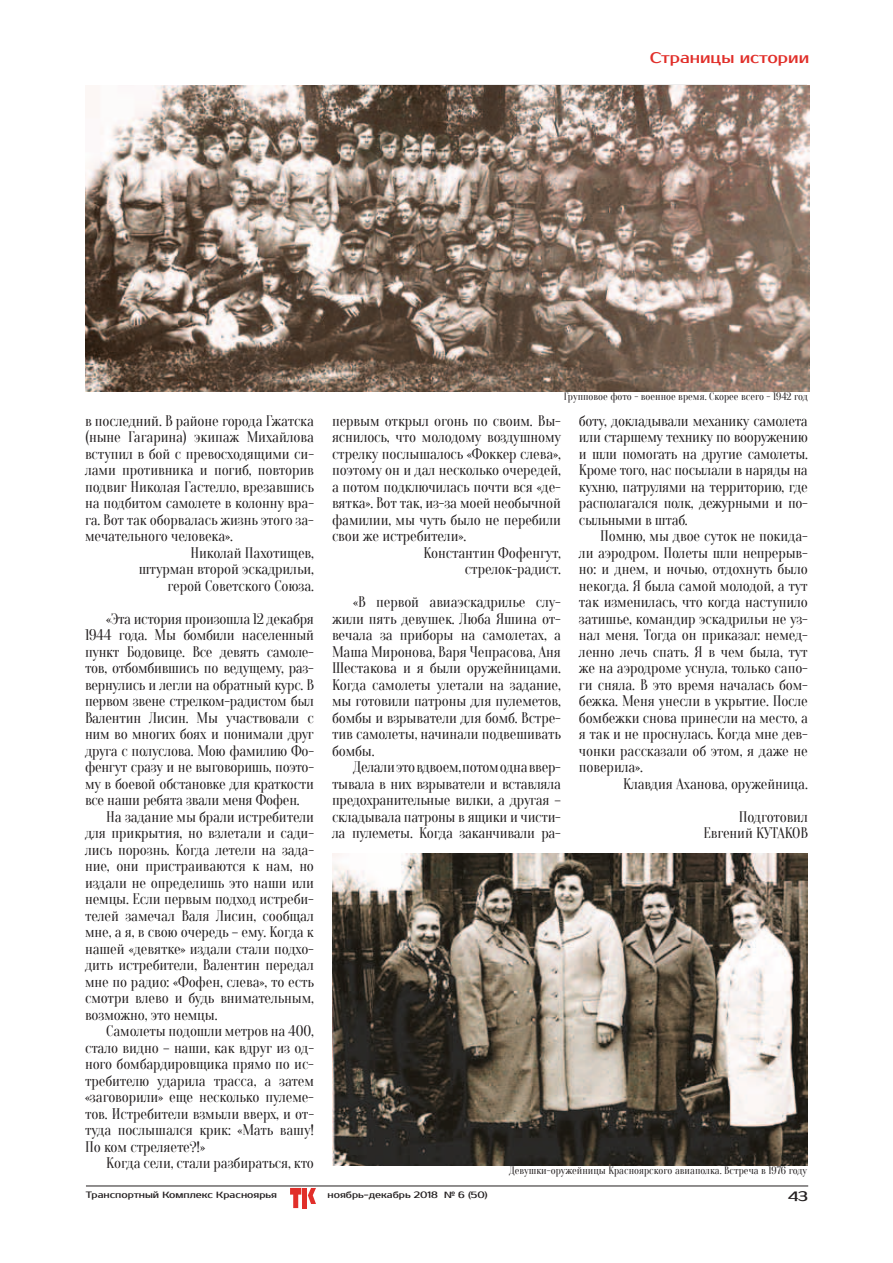
<style>
.page{position:relative;width:893px;height:1263px;background:#fff}
.page>*{position:absolute;margin:0;border:0;box-sizing:border-box;transform-origin:0 0}
.t1{font:15px/16.5px "Oranienbaum";letter-spacing:-.01em;color:#231f20;text-align:justify}
.t2{font:15px "Prosto";letter-spacing:-.025em;color:#e12f2a}
.t3{font:13.5px "Prosto";color:#231f20}
.t4{font:10.5px "Oranienbaum";color:#231f20}
.t5{font:9px "Prosto";color:#231f20}
</style>
<div class="page">
<hr style="left:86px;top:1185px;width:722px;height:1px;background:#231f20">
<svg style="left:290px;top:1188px;width:11px;height:20px"></svg>
<div style="left:302px;top:1188px;width:5px;height:20px;background:#e12f2a"></div>
<svg style="left:308px;top:1188px;width:8px;height:16px"></svg>
<img style="left:85px;top:85px;width:725px;height:306px">
<img style="left:332px;top:854px;width:475px;height:312px">
<p class="t2" style="left:650px;top:49px;width:161px">Страницы истории</p>
<p class="t1" style="left:85px;top:413px;width:230px">в последний. В районе города Гжатска</p>
<p class="t1" style="left:85px;top:429px;width:230px">(ныне Гагарина) экипаж Михайлова</p>
<p class="t1" style="left:85px;top:446px;width:230px">вступил в бой с превосходящими си-</p>
<p class="t1" style="left:85px;top:462px;width:230px">лами противника и погиб, повторив</p>
<p class="t1" style="left:85px;top:479px;width:230px">подвиг Николая Гастелло, врезавшись</p>
<p class="t1" style="left:85px;top:495px;width:230px">на подбитом самолете в колонну вра-</p>
<p class="t1" style="left:85px;top:512px;width:230px">га. Вот так оборвалась жизнь этого за-</p>
<p class="t1" style="left:85px;top:528px;width:149px">мечательного человека».</p>
<p class="t1" style="left:191px;top:545px;width:125px">Николай Пахотищев,</p>
<p class="t1" style="left:139px;top:561px;width:177px">штурман второй эскадрильи,</p>
<p class="t1" style="left:167px;top:578px;width:148px">герой Советского Союза.</p>
<p class="t1" style="left:106px;top:611px;width:209px">«Эта история произошла 12 декабря</p>
<p class="t1" style="left:85px;top:627px;width:230px">1944 года. Мы бомбили населенный</p>
<p class="t1" style="left:85px;top:644px;width:230px">пункт Бодовице. Все девять самоле-</p>
<p class="t1" style="left:85px;top:660px;width:230px">тов, отбомбившись по ведущему, раз-</p>
<p class="t1" style="left:85px;top:677px;width:230px">вернулись и легли на обратный курс. В</p>
<p class="t1" style="left:85px;top:693px;width:230px">первом звене стрелком-радистом был</p>
<p class="t1" style="left:85px;top:710px;width:230px">Валентин Лисин. Мы участвовали с</p>
<p class="t1" style="left:85px;top:726px;width:230px">ним во многих боях и понимали друг</p>
<p class="t1" style="left:85px;top:743px;width:230px">друга с полуслова. Мою фамилию Фо-</p>
<p class="t1" style="left:85px;top:759px;width:230px">фенгут сразу и не выговоришь, поэто-</p>
<p class="t1" style="left:85px;top:776px;width:230px">му в боевой обстановке для краткости</p>
<p class="t1" style="left:85px;top:792px;width:216px">все наши ребята звали меня Фофен.</p>
<p class="t1" style="left:106px;top:809px;width:209px">На задание мы брали истребители</p>
<p class="t1" style="left:85px;top:825px;width:230px">для прикрытия, но взлетали и сади-</p>
<p class="t1" style="left:85px;top:842px;width:230px">лись порознь. Когда летели на зада-</p>
<p class="t1" style="left:85px;top:858px;width:230px">ние, они пристраиваются к нам, но</p>
<p class="t1" style="left:85px;top:875px;width:230px">издали не определишь это наши или</p>
<p class="t1" style="left:85px;top:891px;width:230px">немцы. Если первым подход истреби-</p>
<p class="t1" style="left:85px;top:908px;width:230px">телей замечал Валя Лисин, сообщал</p>
<p class="t1" style="left:85px;top:924px;width:230px">мне, а я, в свою очередь – ему. Когда к</p>
<p class="t1" style="left:85px;top:941px;width:230px">нашей «девятке» издали стали подхо-</p>
<p class="t1" style="left:85px;top:957px;width:230px">дить истребители, Валентин передал</p>
<p class="t1" style="left:85px;top:974px;width:230px">мне по радио: «Фофен, слева», то есть</p>
<p class="t1" style="left:85px;top:990px;width:230px">смотри влево и будь внимательным,</p>
<p class="t1" style="left:85px;top:1007px;width:134px">возможно, это немцы.</p>
<p class="t1" style="left:106px;top:1023px;width:209px">Самолеты подошли метров на 400,</p>
<p class="t1" style="left:85px;top:1040px;width:230px">стало видно – наши, как вдруг из од-</p>
<p class="t1" style="left:85px;top:1056px;width:230px">ного бомбардировщика прямо по ис-</p>
<p class="t1" style="left:85px;top:1073px;width:230px">требителю ударила трасса, а затем</p>
<p class="t1" style="left:85px;top:1089px;width:230px">«заговорили» еще несколько пулеме-</p>
<p class="t1" style="left:85px;top:1106px;width:230px">тов. Истребители взмыли вверх, и от-</p>
<p class="t1" style="left:85px;top:1122px;width:230px">туда послышался крик: «Мать вашу!</p>
<p class="t1" style="left:85px;top:1139px;width:122px">По ком стреляете?!»</p>
<p class="t1" style="left:106px;top:1155px;width:209px">Когда сели, стали разбираться, кто</p>
<p class="t4" style="left:564px;top:390px;width:246px">Групповое фото - военное время. Скорее всего - 1942 год</p>
<p class="t1" style="left:332px;top:413px;width:230px">первым открыл огонь по своим. Вы-</p>
<p class="t1" style="left:332px;top:429px;width:230px">яснилось, что молодому воздушному</p>
<p class="t1" style="left:332px;top:446px;width:230px">стрелку послышалось «Фоккер слева»,</p>
<p class="t1" style="left:332px;top:462px;width:230px">поэтому он и дал несколько очередей,</p>
<p class="t1" style="left:332px;top:479px;width:230px">а потом подключилась почти вся «де-</p>
<p class="t1" style="left:332px;top:495px;width:230px">вятка». Вот так, из-за моей необычной</p>
<p class="t1" style="left:332px;top:512px;width:230px">фамилии, мы чуть было не перебили</p>
<p class="t1" style="left:332px;top:528px;width:136px">свои же истребители».</p>
<p class="t1" style="left:423px;top:545px;width:139px">Константин Фофенгут,</p>
<p class="t1" style="left:465px;top:561px;width:98px">стрелок-радист.</p>
<p class="t1" style="left:332px;top:594px;width:230px;text-indent:21px">«В первой авиаэскадрилье слу&shy;жили пять девушек. Люба Яшина от&shy;вечала за приборы на самолетах, а Маша Миронова, Варя Чепрасова, Аня Шестакова и я были оружейницами.<br>Когда самолеты улетали на задание, мы готовили патроны для пулеметов, бомбы и взрыватели для бомб. Встре&shy;тив самолеты, начинали подвешивать бомбы.</p>
<p class="t1" style="left:332px;top:759px;width:230px;text-indent:21px">Делали это вдвоем, потом одна ввер&shy;тывала в них взрыватели и вставляла предохранительные вилки, а другая – складывала патроны в ящики и чисти&shy;ла пулеметы. Когда заканчивали ра-</p>
<p class="t1" style="left:579px;top:413px;width:230px">боту, докладывали механику самолета или старшему технику по вооружению и шли помогать на другие самолеты.<br>Кроме того, нас посылали в наряды на кухню, патрулями на территорию, где располагался полк, дежурными и по&shy;сыльными в штаб.</p>
<p class="t1" style="left:579px;top:528px;width:230px;text-indent:21px">Помню, мы двое суток не покида&shy;ли аэродром. Полеты шли непрерыв&shy;но: и днем, и ночью, отдохнуть было некогда. Я была самой молодой, а тут так изменилась, что когда наступило затишье, командир эскадрильи не уз&shy;нал меня. Тогда он приказал: немед&shy;ленно лечь спать. Я в чем была, тут же на аэродроме уснула, только сапо&shy;ги сняла. В это время началась бом&shy;бежка. Меня унесли в укрытие. После бомбежки снова принесли на место, а я так и не проснулась. Когда мне дев&shy;чонки рассказали об этом, я даже не поверила».</p>
<p class="t1" style="left:623px;top:776px;width:186px">Клавдия Аханова, оружейница.</p>
<p class="t1" style="left:703px;top:809px;width:106px;text-indent:35px">Подготовил<br>Евгений Кутаков</p>
<p class="t4" style="left:509px;top:1165px;width:299px">Девушки-оружейницы Красноярского авиаполка. Встреча в 1976 году</p>
<p class="t5" style="left:86px;top:1189px;width:193px">Транспортный Комплекс Красноярья</p>
<p class="t5" style="left:328px;top:1189px;width:162px">ноябрь-декабрь 2018 № 6 (50)</p>
<p class="t3" style="left:788px;top:1188px;width:22px">43</p>
</div>
